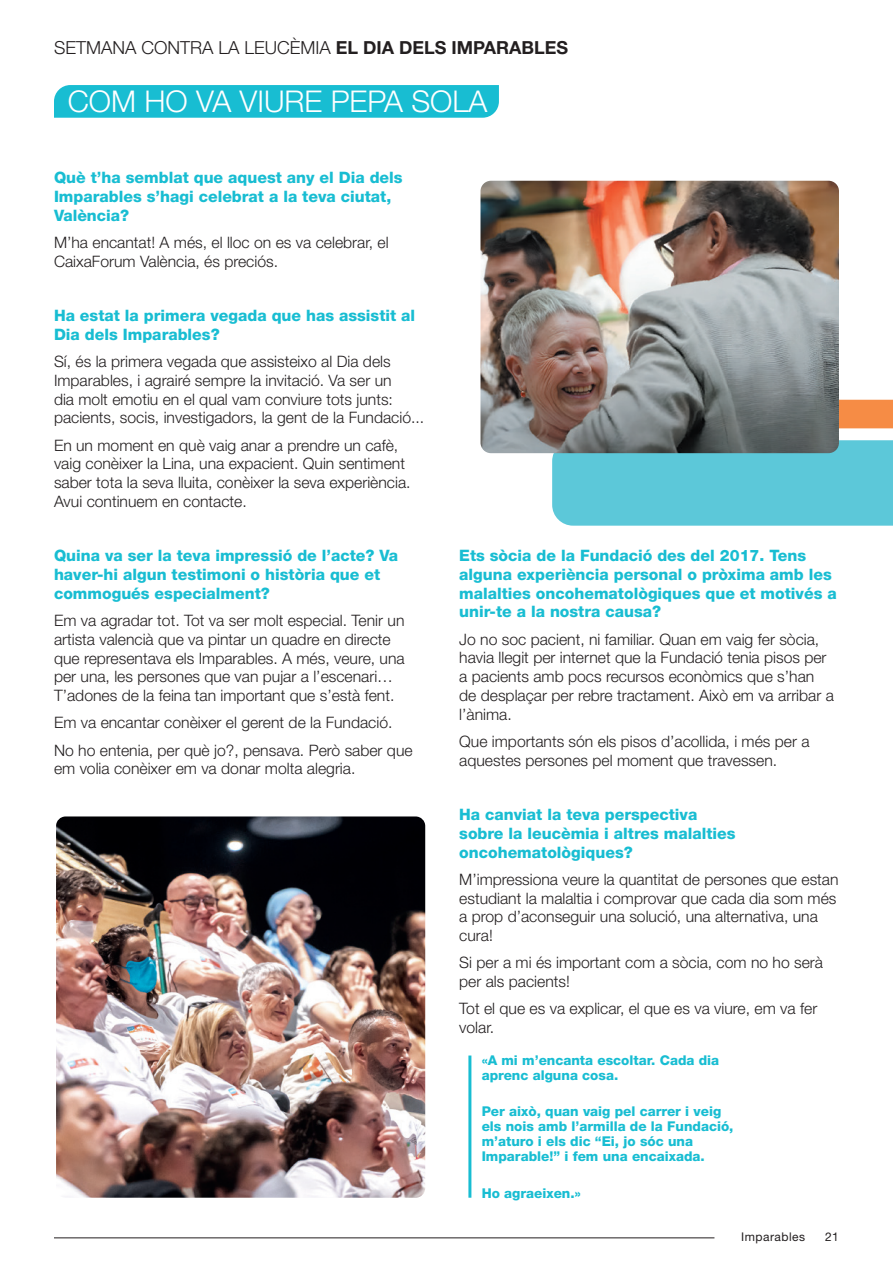
<style>
.page{position:relative;width:893px;height:1263px;background:#fff}
.page>*{position:absolute;margin:0;border:0;box-sizing:border-box;transform-origin:0 0}
.t1{font:300 30px "Helvetica Neue LT Std";color:#fff}
.t2{font:300 18px "Helvetica Neue LT Std";color:#231f20}
.t3{font:300 15.75px/18.8px "Helvetica Neue LT Std";color:#231f20}
.t4{font:800 15.75px/18.8px "Helvetica Neue LT Std";color:#18bdd2}
.t5{font:800 13.5px/15px "Helvetica Neue LT Std";color:#18bdd2}
.t6{font:12px "Helvetica Neue LT Std";letter-spacing:.04em;color:#231f20}
.s1{font-weight:700}
</style>
<div class="page">
<div style="left:552px;top:440px;width:341px;height:86px;background:#5cc8d9"></div>
<div style="left:839px;top:400px;width:54px;height:28px;background:#f68c45"></div>
<hr style="left:468px;top:1055px;width:3px;height:143px;background:#18bdd2">
<img style="left:56px;top:816px;width:369px;height:382px">
<img style="left:480px;top:181px;width:359px;height:272px">
<div style="left:54px;top:85px;width:445px;height:33px;background:#18bdd2"></div>
<hr style="left:54px;top:1237px;width:660px;height:1px;background:#231f20">
<p class="t2" style="left:54px;top:37px;width:516px">SETMANA CONTRA LA LEUCÈMIA <span class="s1">EL DIA DELS IMPARABLES</span></p>
<h1 class="t1" style="left:68px;top:83px;width:421px">COM HO VA VIURE PEPA SOLA</h1>
<p class="t4" style="left:54px;top:168px;width:350px">Què t’ha semblat que aquest any el Dia dels<br>Imparables s’hagi celebrat a la teva ciutat,<br>València?</p>
<p class="t3" style="left:54px;top:233px;width:336px">M’ha encantat! A més, el lloc on es va celebrar, el<br>CaixaForum València, és preciós.</p>
<p class="t4" style="left:54px;top:306px;width:363px">Ha estat la primera vegada que has assistit al<br>Dia dels Imparables?</p>
<p class="t3" style="left:54px;top:352px;width:372px">Sí, és la primera vegada que assisteixo al Dia dels Imparables, i agrairé sempre la invitació. Va ser un<br>dia molt emotiu en el qual vam conviure tots junts: pacients, socis, investigadors, la gent de la Fundació...</p>
<p class="t3" style="left:54px;top:435px;width:358px">En un moment en què vaig anar a prendre un cafè, vaig conèixer la Lina, una expacient. Quin sentiment saber tota la seva lluita, conèixer la seva experiència.<br>Avui continuem en contacte.</p>
<p class="t4" style="left:54px;top:546px;width:346px">Quina va ser la teva impressió de l’acte? Va haver-hi algun testimoni o història que et commogués especialment?</p>
<p class="t3" style="left:54px;top:611px;width:352px">Em va agradar tot. Tot va ser molt especial. Tenir un artista valencià que va pintar un quadre en directe que representava els Imparables. A més, veure, una per una, les persones que van pujar a l’escenari… T’adones de la feina tan important que s’està fent.</p>
<p class="t3" style="left:54px;top:709px;width:360px;line-height:27.3px">Em va encantar conèixer el gerent de la Fundació.<br>No ho entenia, per què jo?, pensava. Però saber que</p>
<p class="t3" style="left:54px;top:759px;width:303px">em volia conèixer em va donar molta alegria.</p>
<p class="t4" style="left:459px;top:546px;width:379px">Ets sòcia de la Fundació des del 2017. Tens alguna experiència personal o pròxima amb les malalties oncohematològiques que et motivés a unir-te a la nostra causa?</p>
<p class="t3" style="left:459px;top:629px;width:376px">Jo no soc pacient, ni familiar. Quan em vaig fer sòcia, havia llegit per internet que la Fundació tenia pisos per a pacients amb pocs recursos econòmics que s’han de desplaçar per rebre tractament. Això em va arribar a l’ànima.</p>
<p class="t3" style="left:459px;top:732px;width:352px">Que importants són els pisos d’acollida, i més per a aquestes persones pel moment que travessen.</p>
<p class="t4" style="left:459px;top:805px;width:278px">Ha canviat la teva perspectiva sobre la leucèmia i altres malalties oncohematològiques?</p>
<p class="t3" style="left:459px;top:870px;width:381px">M’impressiona veure la quantitat de persones que estan estudiant la malaltia i comprovar que cada dia som més a prop d’aconseguir una solució, una alternativa, una cura!</p>
<p class="t3" style="left:459px;top:953px;width:365px">Si per a mi és important com a sòcia, com no ho serà per als pacients!</p>
<p class="t3" style="left:459px;top:999px;width:360px">Tot el que es va explicar, el que es va viure, em va fer volar.</p>
<p class="t5" style="left:482px;top:1053px;width:239px">«A mi m’encanta escoltar. Cada dia aprenc alguna cosa.</p>
<p class="t5" style="left:482px;top:1104px;width:253px">Per això, quan vaig pel carrer i veig els nois amb l’armilla de la Fundació, m’aturo i els dic “Ei, jo sóc una Imparable!” i fem una encaixada.</p>
<p class="t5" style="left:482px;top:1185px;width:101px">Ho agraeixen.»</p>
<p class="t6" style="left:741px;top:1229px;width:65px">Imparables</p>
<p class="t6" style="left:825px;top:1229px;width:15px">21</p>
</div>
